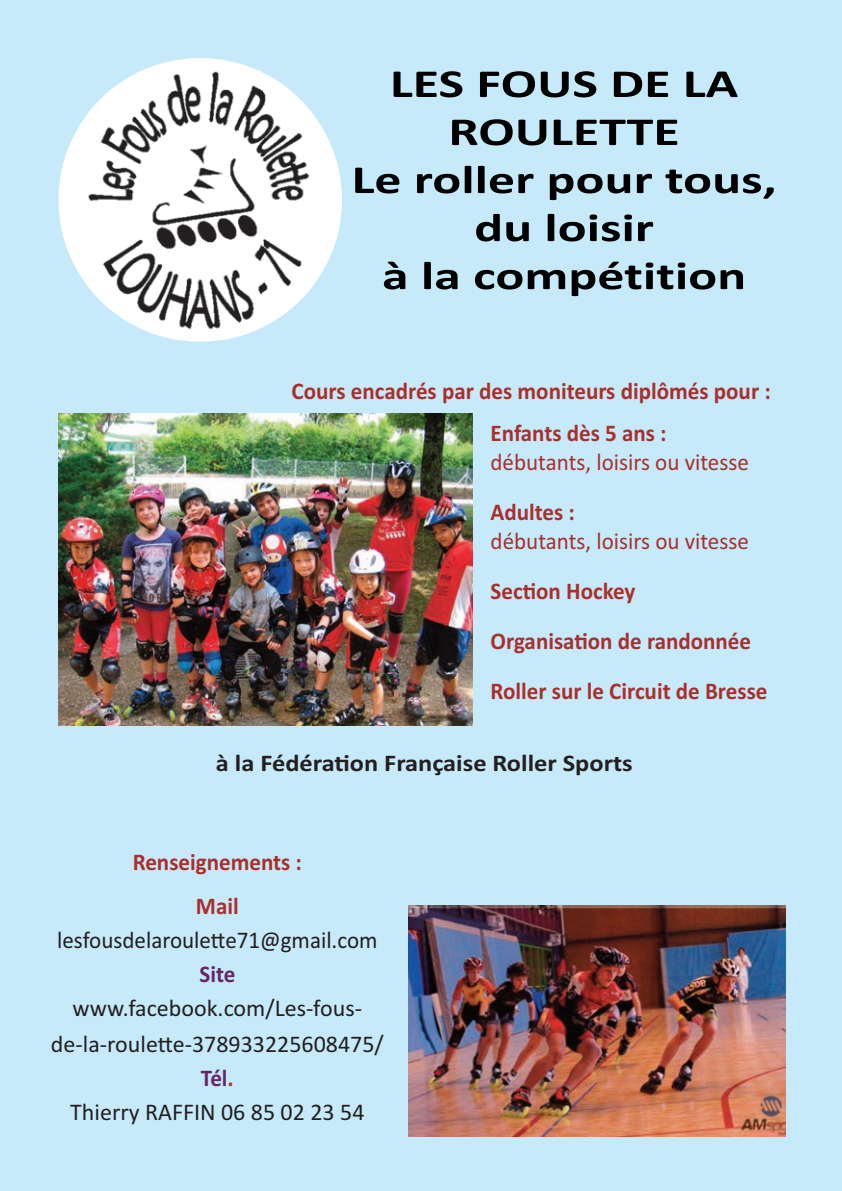
<style>
.page{position:relative;width:842px;height:1191px;background:#c6eafa}
.page>*{position:absolute;margin:0;border:0;box-sizing:border-box;transform-origin:0 0}
.t1{font:700 40px/48px "Calibri";color:#000;text-align:center;scale:1.35 1}
.t2{font:700 24px/50px "Calibri";color:#aa2f2c;scale:.96 1}
.t3{font:24px/34.6px "Calibri";color:#231f20;text-align:center}
.t4{font:24px "Calibri";color:#aa2f2c;scale:.96 1}
.t5{font:700 24px "Calibri";color:#231f20;scale:1.1 1}
.t6{font:24px "Calibri";color:#231f20;scale:.96 1}
.t7{font:700 24px "Calibri";color:#642666;scale:.96 1}
.s1{font-weight:700;color:#642666}
.s2{font-weight:700;color:#aa2f2c}
</style>
<div class="page">
<img style="left:58px;top:413px;width:415px;height:312px">
<img style="left:408px;top:905px;width:377px;height:231px">
<div style="left:58px;top:58px;width:284px;height:284px;background:#fff;border-radius:50%"></div>
<img style="left:87px;top:67px;width:227px;height:272px">
<h1 class="t1" style="left:351px;top:59px;width:316px">LES FOUS DE LA<br>ROULETTE<br>Le roller pour tous, du loisir<br>à la compétition</h1>
<p class="t2" style="left:490px;top:370px;width:293px;line-height:42px;text-indent:-199px">Cours encadrés par des moniteurs diplômés pour :<br>Enfants dès 5 ans :</p>
<p class="t4" style="left:490px;top:448px;width:271px">débutants, loisirs ou vitesse</p>
<p class="t2" style="left:491px;top:487px;width:89px">Adultes :</p>
<p class="t4" style="left:491px;top:527px;width:271px">débutants, loisirs ou vitesse</p>
<p class="t2" style="left:491px;top:566px;width:290px">Section Hockey<br>Organisation de randonnée<br>Roller sur le Circuit de Bresse</p>
<p class="t5" style="left:216px;top:749px;width:380px">à la Fédération Française Roller Sports</p>
<p class="t2" style="left:133px;top:839px;width:178px;line-height:44px;text-align:center">Renseignements :<br>Mail</p>
<p class="t6" style="left:57px;top:925px;width:335px">lesfousdelaroulette71@gmail.com</p>
<p class="t7" style="left:199px;top:959px;width:39px">Site</p>
<p class="t3" style="left:51px;top:990px;width:334px">www.facebook.com/Les-fous&shy;de-la-roulette-378933225608475/<br><span class="s1">Tél</span><span class="s2">.<br></span>Thierry RAFFIN 06 85 02 23 54</p>
</div>
